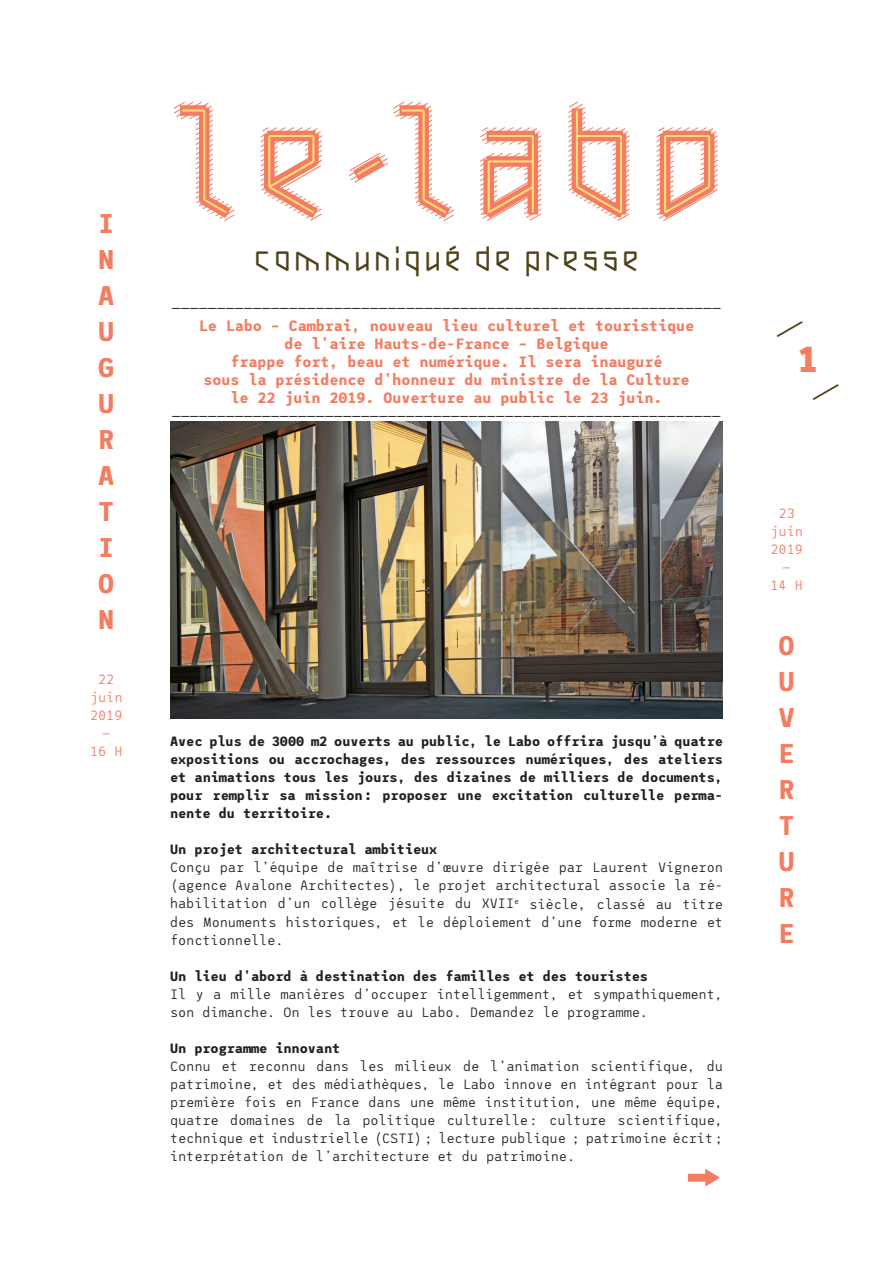
<style>
.page{position:relative;width:893px;height:1263px;background:#fff}
.page>*{position:absolute;margin:0;border:0;box-sizing:border-box;transform-origin:0 0}
.t1{font:132px "LAB Rouded Ultra Bold Stripes";color:#f37c61}
.t2{font:800 67.5px "League Mono";color:#f37c61}
.t3{font:36px "LAB";color:#4f4118}
.t4{font:800 36px "League Mono";color:#f37c61}
.t5{font:500 30px "LAB";color:#4f4118}
.t6{font:700 27px/36px "League Mono";color:#f37c61;text-align:justify}
.t7{font:700 15px/18px "League Mono";color:#f37c61;text-align:center}
.t8{font:300 15px "League Mono";color:#231f20}
.t9{font:300 13.5px/18px "League Mono";color:#231f20;text-align:justify}
.t10{font:700 13.5px/18px "League Mono";color:#231f20;text-align:justify}
.t11{font:300 13.5px/18px "League Mono";color:#f37c61;text-align:center}
</style>
<div class="page">
<img style="left:170px;top:421px;width:553px;height:298px">
<h3 class="t6" style="left:98px;top:205px;width:18px">I N A U G U R A T I O N</h3>
<p class="t11" style="left:90px;top:670px;width:34px">22 juin<br>2019 —<br>16 H</p>
<h1 class="t1" style="left:162px;top:76px;width:571px">le-lAbO</h1>
<h3 class="t5" style="left:252px;top:239px;width:390px">communiqué de presse</h3>
<p class="t8" style="left:172px;top:297px;width:551px">—————————————————————————————————————————————————————————————</p>
<p class="t7" style="left:199px;top:316px;width:497px">Le Labo – Cambrai, nouveau lieu culturel et touristique de l’aire Hauts-de-France – Belgique<br>frappe fort, beau et numérique. Il sera inauguré<br>sous la présidence d’honneur du ministre de la Culture le 22 juin 2019. Ouverture au public le 23 juin.</p>
<p class="t8" style="left:172px;top:405px;width:551px">—————————————————————————————————————————————————————————————</p>
<p class="t10" style="left:170px;top:732px;width:554px">Avec plus de 3000 m2 ouverts au public, le Labo offrira jusqu’à quatre expositions ou accrochages, des ressources numériques, des ateliers et animations tous les jours, des dizaines de milliers de documents, pour remplir sa mission: proposer une excitation culturelle perma&shy;nente du territoire.</p>
<p class="t10" style="left:170px;top:840px;width:269px">Un projet architectural ambitieux</p>
<p class="t9" style="left:170px;top:858px;width:554px">Conçu par l’équipe de maîtrise d’œuvre dirigée par Laurent Vigneron (agence Avalone Architectes), le projet architectural associe la ré&shy;habilitation d’un collège jésuite du XVII<sup>e</sup> siècle, classé au titre des Monuments historiques, et le déploiement d’une forme moderne et fonctionnelle.</p>
<p class="t10" style="left:170px;top:966px;width:479px">Un lieu d’abord à destination des familles et des touristes</p>
<p class="t9" style="left:170px;top:984px;width:554px">Il y a mille manières d’occuper intelligemment, et sympathiquement, son dimanche. On les trouve au Labo. Demandez le programme.</p>
<p class="t10" style="left:170px;top:1038px;width:172px">Un programme innovant</p>
<p class="t9" style="left:170px;top:1056px;width:554px">Connu et reconnu dans les milieux de l’animation scientifique, du patrimoine, et des médiathèques, le Labo innove en intégrant pour la première fois en France dans une même institution, une même équipe, quatre domaines de la politique culturelle: culture scientifique, technique et industrielle (CSTI); lecture publique ; patrimoine écrit; interprétation de l’architecture et du patrimoine.</p>
<h2 class="t2" style="left:682px;top:1122px;width:42px">→</h2>
<h3 class="t3" style="left:772px;top:307px;width:38px">/</h3>
<h3 class="t4" style="left:797px;top:332px;width:23px">1</h3>
<h3 class="t3" style="left:808px;top:371px;width:38px">/</h3>
<p class="t11" style="left:770px;top:504px;width:34px">23 juin<br>2019 —<br>14 H</p>
<h3 class="t6" style="left:779px;top:627px;width:18px;text-align:left">o u v e r t u r e</h3>
</div>
